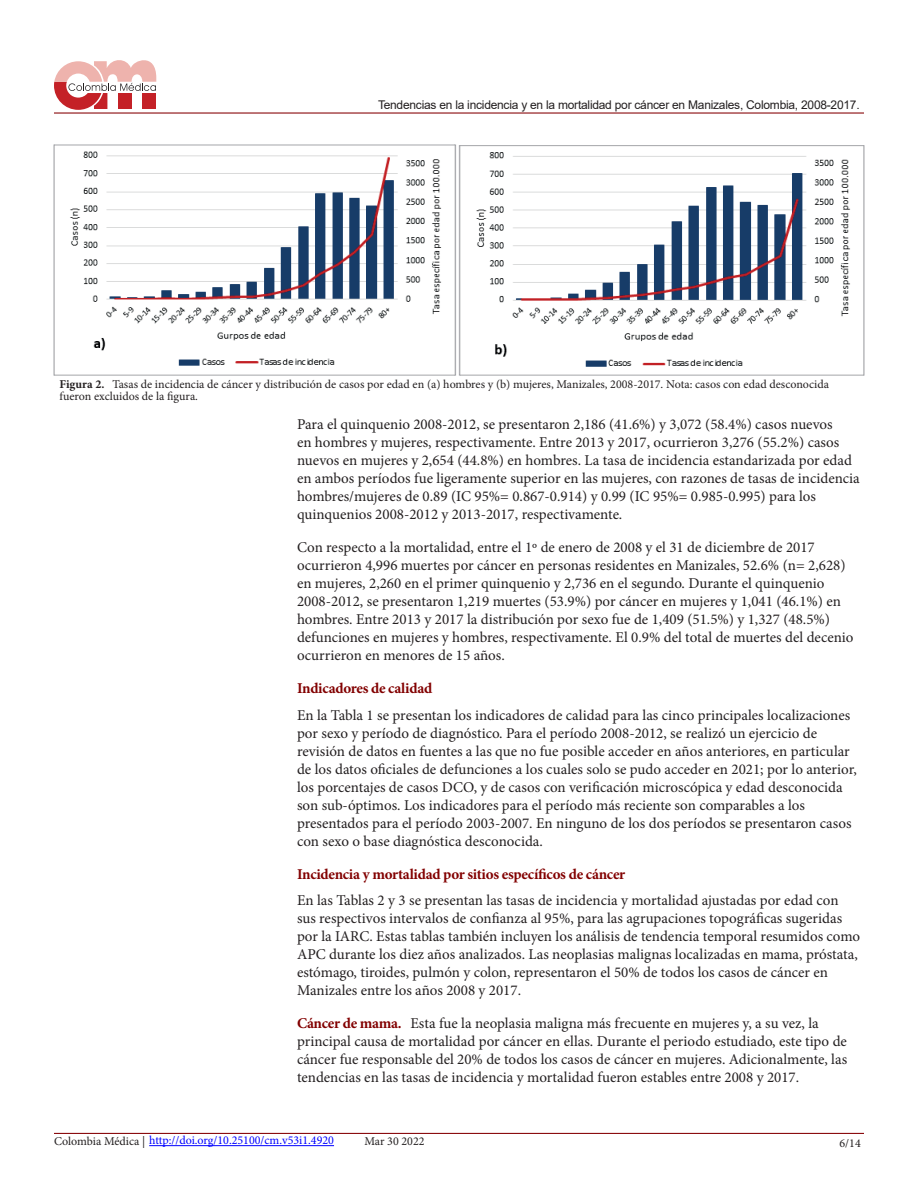
<style>
.page{position:relative;width:918px;height:1188px;background:#fff}
.page>*{position:absolute;margin:0;border:0;box-sizing:border-box;transform-origin:0 0}
.t1{font:15px/18px "Minion Pro";color:#231f20}
.t2{font:700 15px "Minion Pro";letter-spacing:-.02em;color:#820000}
.t3{font:12px/12px "Minion Pro";color:#231f20}
.t4{font:12px "Arial";letter-spacing:-.02em;color:#231f20}
.t5{font:12px "Minion Pro";color:#00f}
.s1{font-weight:700}
.s2{font-weight:700;color:#820000}
.s3{color:#231f20}
</style>
<div class="page">
<hr style="left:54px;top:112px;width:810px;height:2px;background:#8b0d10">
<hr style="left:54px;top:1133px;width:810px;height:1px;background:#8b0d10">
<svg style="left:54px;top:60px;width:102px;height:50px"></svg>
<hr style="left:149px;top:1145px;width:185px;height:1px;background:#00f">
<img style="left:70px;top:151px;width:372px;height:215px">
<div style="left:54px;top:145px;width:402px;height:231px;border:1px solid #a4a5a9"></div>
<img style="left:476px;top:152px;width:374px;height:215px">
<div style="left:459px;top:145px;width:405px;height:231px;border:1px solid #a4a5a9"></div>
<p class="t4" style="left:378px;top:97px;width:483px">Tendencias en la incidencia y en la mortalidad por cáncer en Manizales, Colombia, 2008-2017.</p>
<p class="t3" style="left:60px;top:378px;width:771px"><span class="s1">Figura 2.</span> Tasas de incidencia de cáncer y distribución de casos por edad en (a) hombres y (b) mujeres, Manizales, 2008-2017. Nota: casos con edad desconocida fueron excluidos de la figura.</p>
<p class="t1" style="left:297px;top:416px;width:564px">Para el quinquenio 2008-2012, se presentaron 2,186 (41.6%) y 3,072 (58.4%) casos nuevos<br>en hombres y mujeres, respectivamente. Entre 2013 y 2017, ocurrieron 3,276 (55.2%) casos nuevos en mujeres y 2,654 (44.8%) en hombres. La tasa de incidencia estandarizada por edad en ambos períodos fue ligeramente superior en las mujeres, con razones de tasas de incidencia hombres/mujeres de 0.89 (IC 95%= 0.867-0.914) y 0.99 (IC 95%= 0.985-0.995) para los quinquenios 2008-2012 y 2013-2017, respectivamente.</p>
<p class="t1" style="left:297px;top:539px;width:558px">Con respecto a la mortalidad, entre el 1º de enero de 2008 y el 31 de diciembre de 2017 ocurrieron 4,996 muertes por cáncer en personas residentes en Manizales, 52.6% (n= 2,628) en mujeres, 2,260 en el primer quinquenio y 2,736 en el segundo. Durante el quinquenio 2008-2012, se presentaron 1,219 muertes (53.9%) por cáncer en mujeres y 1,041 (46.1%) en hombres. Entre 2013 y 2017 la distribución por sexo fue de 1,409 (51.5%) y 1,327 (48.5%) defunciones en mujeres y hombres, respectivamente. El 0.9% del total de muertes del decenio ocurrieron en menores de 15 años.</p>
<p class="t2" style="left:297px;top:678px;width:137px">Indicadores de calidad</p>
<p class="t1" style="left:297px;top:706px;width:561px">En la Tabla 1 se presentan los indicadores de calidad para las cinco principales localizaciones por sexo y período de diagnóstico. Para el período 2008-2012, se realizó un ejercicio de revisión de datos en fuentes a las que no fue posible acceder en años anteriores, en particular de los datos oficiales de defunciones a los cuales solo se pudo acceder en 2021; por lo anterior, los porcentajes de casos DCO, y de casos con verificación microscópica y edad desconocida son sub-óptimos. Los indicadores para el período más reciente son comparables a los presentados para el período 2003-2007. En ninguno de los dos períodos se presentaron casos con sexo o base diagnóstica desconocida.</p>
<p class="t2" style="left:297px;top:864px;width:330px">Incidencia y mortalidad por sitios específicos de cáncer</p>
<p class="t1" style="left:297px;top:892px;width:565px">En las Tablas 2 y 3 se presentan las tasas de incidencia y mortalidad ajustadas por edad con sus respectivos intervalos de confianza al 95%, para las agrupaciones topográficas sugeridas por la IARC. Estas tablas también incluyen los análisis de tendencia temporal resumidos como APC durante los diez años analizados. Las neoplasias malignas localizadas en mama, próstata, estómago, tiroides, pulmón y colon, representaron el 50% de todos los casos de cáncer en Manizales entre los años 2008 y 2017.</p>
<p class="t1" style="left:297px;top:1015px;width:552px"><span class="s2">Cáncer de mama.</span> Esta fue la neoplasia maligna más frecuente en mujeres y, a su vez, la principal causa de mortalidad por cáncer en ellas. Durante el periodo estudiado, este tipo de cáncer fue responsable del 20% de todos los casos de cáncer en mujeres. Adicionalmente, las tendencias en las tasas de incidencia y mortalidad fueron estables entre 2008 y 2017.</p>
<p class="t5" style="left:54px;top:1133px;width:282px"><span class="s3">Colombia Médica |</span> http://doi.org/10.25100/cm.v53i1.4920</p>
<p class="t3" style="left:364px;top:1135px;width:62px">Mar 30 2022</p>
<p class="t3" style="left:840px;top:1137px;width:23px">6/14</p>
</div>
